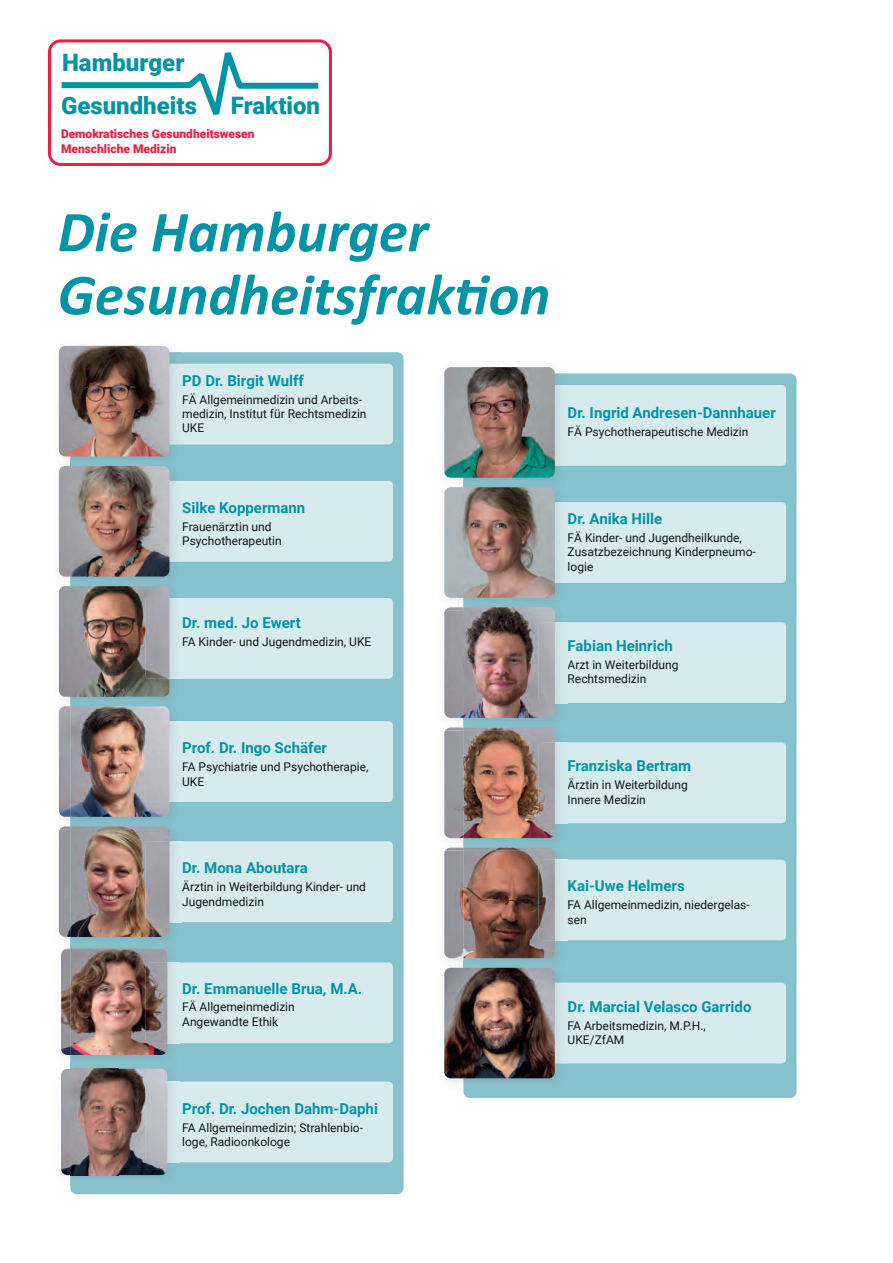
<style>
.page{position:relative;width:893px;height:1263px;background:#fff}
.page>*{position:absolute;margin:0;border:0;box-sizing:border-box;transform-origin:0 0}
.t1{font:italic 700 58.5px/63px "Calibri";color:#0494a6}
.t2{font:900 24px/42.6px "Roboto";color:#0494a6}
.t3{font:700 15px "Roboto";color:#0494a6}
.t4{font:12px/14.4px "Roboto";color:#121617}
.t5{font:900 12px/14.7px "Roboto";color:#ed1d43}
</style>
<div class="page">
<div style="left:70px;top:352px;width:334px;height:842px;background:#86c2cd;border-radius:6px"></div>
<div style="left:463px;top:373px;width:334px;height:725px;background:#86c2cd;border-radius:6px"></div>
<div style="left:48px;top:39px;width:284px;height:127px;border:3px solid #ed1d43;border-radius:11px"></div>
<div style="left:145px;top:364px;width:248px;height:80px;background:#d7ebef;border-radius:4px"></div>
<div style="left:538px;top:385px;width:248px;height:81px;background:#d7ebef;border-radius:4px"></div>
<div style="left:538px;top:502px;width:248px;height:81px;background:#d7ebef;border-radius:4px"></div>
<div style="left:538px;top:622px;width:248px;height:81px;background:#d7ebef;border-radius:4px"></div>
<div style="left:538px;top:742px;width:248px;height:81px;background:#d7ebef;border-radius:4px"></div>
<div style="left:538px;top:859px;width:248px;height:81px;background:#d7ebef;border-radius:4px"></div>
<div style="left:145px;top:481px;width:248px;height:81px;background:#d7ebef;border-radius:4px"></div>
<div style="left:145px;top:598px;width:248px;height:81px;background:#d7ebef;border-radius:4px"></div>
<div style="left:145px;top:721px;width:248px;height:81px;background:#d7ebef;border-radius:4px"></div>
<div style="left:145px;top:841px;width:248px;height:81px;background:#d7ebef;border-radius:4px"></div>
<div style="left:145px;top:962px;width:248px;height:81px;background:#d7ebef;border-radius:4px"></div>
<div style="left:145px;top:1081px;width:248px;height:81px;background:#d7ebef;border-radius:4px"></div>
<svg style="left:56px;top:39px;width:268px;height:76px"></svg>
<img style="left:58px;top:345px;width:114px;height:115px">
<img style="left:70px;top:352px;width:112px;height:590px">
<img style="left:169px;top:364px;width:13px;height:80px">
<img style="left:59px;top:346px;width:110px;height:110px">
<img style="left:65px;top:942px;width:115px;height:245px">
<img style="left:167px;top:1081px;width:13px;height:81px">
<img style="left:61px;top:1069px;width:106px;height:106px">
<img style="left:58px;top:472px;width:12px;height:477px">
<img style="left:169px;top:481px;width:13px;height:81px">
<img style="left:70px;top:460px;width:112px;height:9px">
<img style="left:59px;top:466px;width:110px;height:110px">
<img style="left:463px;top:373px;width:104px;height:348px">
<img style="left:555px;top:385px;width:12px;height:81px">
<img style="left:444px;top:367px;width:111px;height:111px">
<img style="left:169px;top:598px;width:13px;height:81px">
<img style="left:58px;top:580px;width:124px;height:9px">
<img style="left:59px;top:589px;width:11px;height:108px">
<img style="left:70px;top:586px;width:99px;height:111px">
<svg style="left:60px;top:586px;width:10px;height:3px"></svg>
<img style="left:555px;top:502px;width:12px;height:81px">
<img style="left:463px;top:481px;width:104px;height:9px">
<img style="left:444px;top:487px;width:111px;height:111px">
<img style="left:169px;top:721px;width:13px;height:81px">
<img style="left:58px;top:700px;width:124px;height:9px">
<img style="left:59px;top:709px;width:110px;height:108px">
<svg style="left:60px;top:706px;width:10px;height:3px"></svg>
<img style="left:70px;top:706px;width:98px;height:3px">
<img style="left:169px;top:841px;width:13px;height:81px">
<img style="left:58px;top:820px;width:124px;height:9px">
<img style="left:59px;top:829px;width:110px;height:108px">
<svg style="left:60px;top:826px;width:10px;height:3px"></svg>
<img style="left:70px;top:826px;width:98px;height:3px">
<img style="left:167px;top:962px;width:13px;height:81px">
<img style="left:65px;top:1062px;width:115px;height:5px">
<img style="left:61px;top:949px;width:106px;height:106px">
<img style="left:70px;top:949px;width:94px;height:1px">
<img style="left:446px;top:721px;width:121px;height:370px">
<img style="left:555px;top:859px;width:12px;height:81px">
<img style="left:444px;top:850px;width:111px;height:108px">
<div style="left:538px;top:983px;width:248px;height:80px;background:#d7ebef;border-radius:4px"></div>
<img style="left:446px;top:961px;width:121px;height:9px">
<img style="left:444px;top:968px;width:111px;height:110px">
<img style="left:555px;top:622px;width:12px;height:81px">
<img style="left:446px;top:601px;width:121px;height:9px">
<img style="left:444px;top:607px;width:111px;height:111px">
<img style="left:555px;top:742px;width:12px;height:81px">
<img style="left:446px;top:841px;width:121px;height:9px">
<svg style="left:446px;top:848px;width:17px;height:2px"></svg>
<img style="left:463px;top:848px;width:91px;height:2px">
<img style="left:463px;top:721px;width:104px;height:9px">
<img style="left:444px;top:727px;width:111px;height:111px">
<p class="t2" style="left:61px;top:40px;width:138px">Hamburger<br>Gesundheits</p>
<p class="t2" style="left:231px;top:83px;width:91px">Fraktion</p>
<p class="t5" style="left:61px;top:126px;width:195px">Demokratisches Gesundheitswesen<br>Menschliche Medizin</p>
<p class="t1" style="left:58px;top:198px;width:494px">Die Hamburger<br>Gesundheitsfraktion</p>
<p class="t3" style="left:182px;top:370px;width:123px">PD Dr. Birgit Wulff</p>
<p class="t4" style="left:182px;top:392px;width:186px">FÄ Allgemeinmedizin und Arbeits&shy;medizin, Institut für Rechtsmedizin<br>UKE</p>
<p class="t3" style="left:568px;top:402px;width:210px">Dr. Ingrid Andresen-Dannhauer</p>
<p class="t4" style="left:568px;top:424px;width:182px">FÄ Psychotherapeutische Medizin</p>
<p class="t3" style="left:182px;top:497px;width:125px">Silke Koppermann</p>
<p class="t4" style="left:182px;top:519px;width:101px">Frauenärztin und<br>Psychotherapeutin</p>
<p class="t3" style="left:182px;top:612px;width:120px">Dr. med. Jo Ewert</p>
<p class="t4" style="left:182px;top:634px;width:191px">FA Kinder- und Jugendmedizin, UKE</p>
<p class="t3" style="left:182px;top:737px;width:146px">Prof. Dr. Ingo Schäfer</p>
<p class="t4" style="left:182px;top:759px;width:188px">FA Psychiatrie und Psychotherapie,<br>UKE</p>
<p class="t3" style="left:182px;top:857px;width:127px">Dr. Mona Aboutara</p>
<p class="t4" style="left:182px;top:879px;width:185px">Ärztin in Weiterbildung Kinder- und<br>Jugendmedizin</p>
<p class="t3" style="left:182px;top:978px;width:182px">Dr. Emmanuelle Brua, M.A.</p>
<p class="t4" style="left:182px;top:999px;width:114px">FÄ Allgemeinmedizin<br>Angewandte Ethik</p>
<p class="t3" style="left:182px;top:1098px;width:197px">Prof. Dr. Jochen Dahm-Daphi</p>
<p class="t4" style="left:182px;top:1119px;width:182px">FA Allgemeinmedizin; Strahlenbio&shy;loge, Radioonkologe</p>
<p class="t3" style="left:568px;top:508px;width:96px">Dr. Anika Hille</p>
<p class="t4" style="left:568px;top:530px;width:190px">FÄ Kinder- und Jugendheilkunde,<br>Zusatzbezeichnung Kinderpneumo&shy;logie</p>
<p class="t3" style="left:568px;top:635px;width:107px">Fabian Heinrich</p>
<p class="t4" style="left:568px;top:657px;width:112px">Arzt in Weiterbildung<br>Rechtsmedizin</p>
<p class="t3" style="left:568px;top:755px;width:125px">Franziska Bertram</p>
<p class="t4" style="left:568px;top:777px;width:122px">Ärztin in Weiterbildung<br>Innere Medizin</p>
<p class="t3" style="left:568px;top:876px;width:119px">Kai-Uwe Helmers</p>
<p class="t4" style="left:568px;top:897px;width:184px">FA Allgemeinmedizin, niedergelas&shy;sen</p>
<p class="t3" style="left:568px;top:996px;width:185px">Dr. Marcial Velasco Garrido</p>
<p class="t4" style="left:568px;top:1018px;width:140px">FA Arbeitsmedizin, M.P.H.,<br>UKE/ZfAM</p>
</div>
